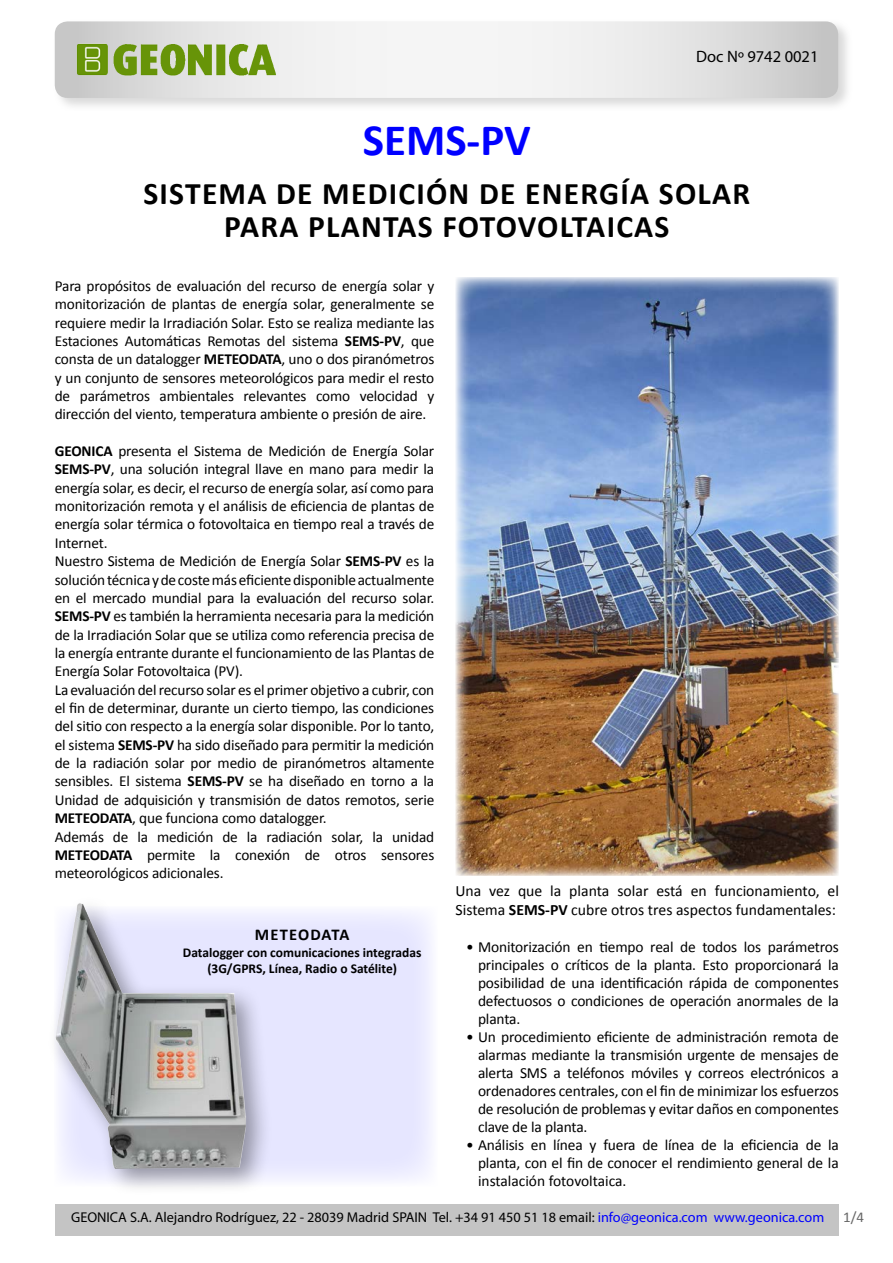
<style>
.page{position:relative;width:893px;height:1263px;background:#fff}
.page>*{position:absolute;margin:0;border:0;box-sizing:border-box;transform-origin:0 0}
.t1{font:700 45px "Calibri";color:#00f}
.t2{font:700 31.5px "Calibri";letter-spacing:.04em;color:#000}
.t3{font:16.5px "Myriad Pro";color:#000}
.t4{font:700 16.5px "Calibri";letter-spacing:.06em;color:#000}
.t5{font:15.75px/18.9px "Calibri";color:#000}
.t6{font:15.45px/18px "Calibri";letter-spacing:-.01em;color:#000;text-align:justify}
.t7{font:15.3px/18.3px "Calibri";letter-spacing:-.01em;color:#000;text-align:justify}
.t8{font:15px "Calibri";color:#666}
.t9{font:14.25px "Myriad Pro";color:#000}
.t10{font:700 13.5px "Calibri";color:#000}
.s1{font-weight:700}
.s2{color:#00f}
</style>
<div class="page">
<div style="left:53px;top:19px;width:800px;height:92px;background:#c4c4c4;opacity:.62"></div>
<svg style="left:55px;top:21px;width:783px;height:77px"></svg>
<div style="left:55px;top:1204px;width:783px;height:31px;background:#c4c4c4"></div>
<img style="left:74px;top:41px;width:203px;height:37px">
<div style="left:54px;top:906px;width:383px;height:280px;background:#e6e6ff"></div>
<img style="left:455px;top:277px;width:384px;height:599px">
<div style="left:47px;top:895px;width:226px;height:301px;background:#000;opacity:.37"></div>
<img style="left:47px;top:899px;width:228px;height:280px">
<p class="t3" style="left:696px;top:46px;width:124px">Doc Nº 9742 0021</p>
<p class="t1" style="left:363px;top:111px;width:169px">SEMS-PV</p>
<p class="t2" style="left:143px;top:174px;width:608px">SISTEMA DE MEDICIÓN DE ENERGÍA SOLAR</p>
<p class="t2" style="left:224px;top:207px;width:447px">PARA PLANTAS FOTOVOLTAICAS</p>
<p class="t7" style="left:55px;top:277px;width:381px">Para propósitos de evaluación del recurso de energía solar y monitorización de plantas de energía solar, generalmente se requiere medir la Irradiación Solar. Esto se realiza mediante las Estaciones Automáticas Remotas del sistema <span class="s1">SEMS-PV</span>, que consta de un datalogger <span class="s1">METEODATA</span>, uno o dos piranómetros y un conjunto de sensores meteorológicos para medir el resto de parámetros ambientales relevantes como velocidad y dirección del viento, temperatura ambiente o presión de aire.</p>
<p class="t7" style="left:55px;top:442px;width:381px"><span class="s1">GEONICA</span> presenta el Sistema de Medición de Energía Solar <span class="s1">SEMS-PV</span>, una solución integral llave en mano para medir la energía solar, es decir, el recurso de energía solar, así como para monitorización remota y el análisis de eficiencia de plantas de energía solar térmica o fotovoltaica en tiempo real a través de Internet.</p>
<p class="t7" style="left:55px;top:552px;width:381px">Nuestro Sistema de Medición de Energía Solar <span class="s1">SEMS-PV</span> es la solución técnica y de coste más eficiente disponible actualmente en el mercado mundial para la evaluación del recurso solar.<br><span class="s1">SEMS-PV</span> es también la herramienta necesaria para la medición de la Irradiación Solar que se utiliza como referencia precisa de la energía entrante durante el funcionamiento de las Plantas de Energía Solar Fotovoltaica (PV).</p>
<p class="t7" style="left:55px;top:680px;width:381px">La evaluación del recurso solar es el primer objetivo a cubrir, con el fin de determinar, durante un cierto tiempo, las condiciones del sitio con respecto a la energía solar disponible. Por lo tanto, el sistema <span class="s1">SEMS-PV</span> ha sido diseñado para permitir la medición de la radiación solar por medio de piranómetros altamente sensibles. El sistema <span class="s1">SEMS-PV</span> se ha diseñado en torno a la Unidad de adquisición y transmisión de datos remotos, serie <span class="s1">METEODATA</span>, que funciona como datalogger.</p>
<p class="t7" style="left:55px;top:827px;width:381px">Además de la medición de la radiación solar, la unidad <span class="s1">METEODATA</span> permite la conexión de otros sensores meteorológicos adicionales.</p>
<p class="t4" style="left:255px;top:924px;width:96px">METEODATA</p>
<p class="t10" style="left:183px;top:943px;width:240px">Datalogger con comunicaciones integradas</p>
<p class="t10" style="left:207px;top:960px;width:191px">(3G/GPRS, Línea, Radio o Satélite)</p>
<p class="t5" style="left:455px;top:881px;width:385px">Una vez que la planta solar está en funcionamiento, el<br>Sistema <span class="s1">SEMS-PV</span> cubre otros tres aspectos fundamentales:</p>
<p class="t6" style="left:478px;top:937px;width:362px;text-indent:-12px">• Monitorización en tiempo real de todos los parámetros principales o críticos de la planta. Esto proporcionará la posibilidad de una identificación rápida de componentes defectuosos o condiciones de operación anormales de la planta.</p>
<p class="t6" style="left:478px;top:1027px;width:362px;text-indent:-12px">• Un procedimiento eficiente de administración remota de alarmas mediante la transmisión urgente de mensajes de alerta SMS a teléfonos móviles y correos electrónicos a ordenadores centrales, con el fin de minimizar los esfuerzos de resolución de problemas y evitar daños en componentes clave de la planta.</p>
<p class="t6" style="left:478px;top:1135px;width:362px;text-indent:-12px">• Análisis en línea y fuera de línea de la eficiencia de la planta, con el fin de conocer el rendimiento general de la instalación fotovoltaica.</p>
<p class="t9" style="left:71px;top:1208px;width:755px">GEONICA S.A. Alejandro Rodríguez, 22 - 28039 Madrid SPAIN Tel. +34 91 450 51 18 email: <span class="s2">info@geonica.com www.geonica.com</span></p>
<p class="t8" style="left:843px;top:1207px;width:22px">1/4</p>
</div>
